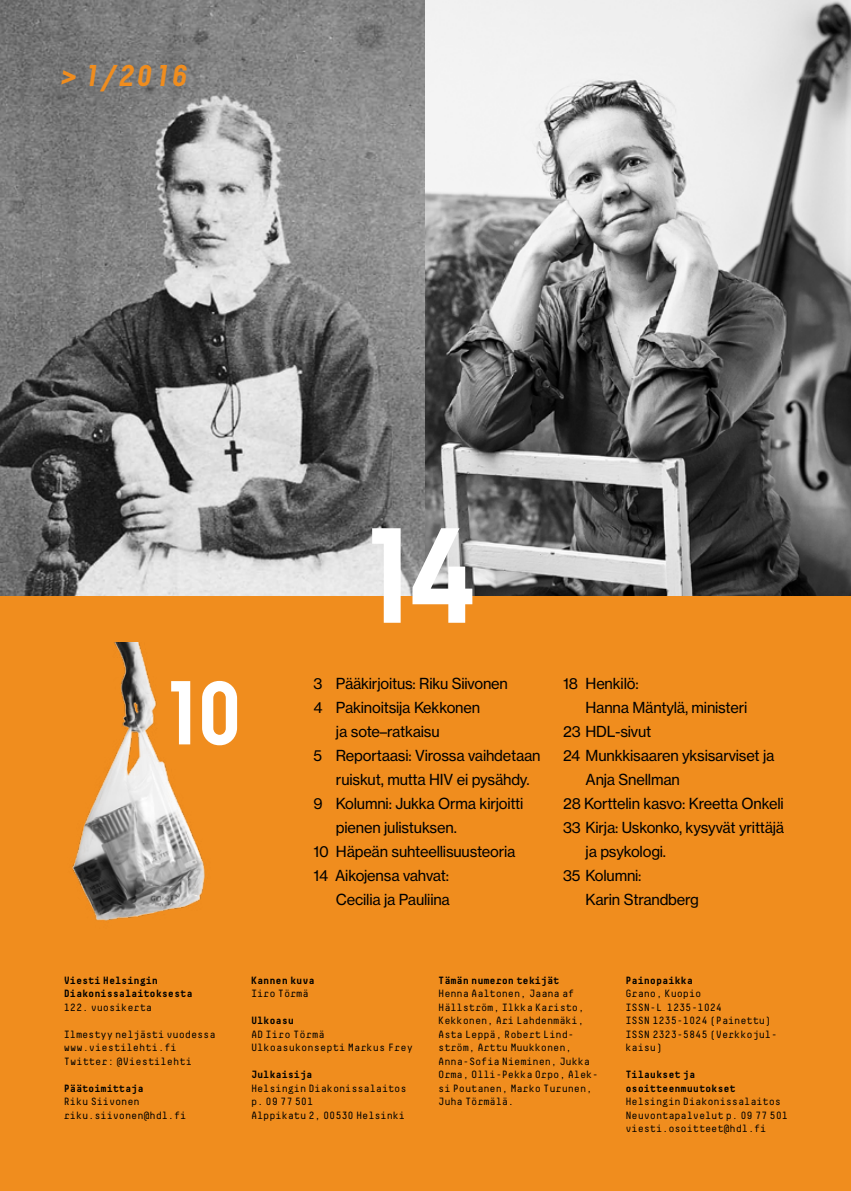
<style>
.page{position:relative;width:851px;height:1191px;background:#fff}
.page>*{position:absolute;margin:0;border:0;box-sizing:border-box;transform-origin:0 0}
.t1{font:700 135px "Decima Mono";color:#fff}
.t2{font:700 90.45px "Decima Mono";color:#fff}
.t3{font:italic 700 30px "Decima Mono";color:#f08d1e}
.t4{font:15px "N Haas Grotesk TX Std 55 Rg";letter-spacing:-.015em;color:#000}
.t5{font:10.5px/13.5px "Decima Mono";letter-spacing:-.015em;color:#000}
.t6{font:700 10.5px/13.5px "Decima Mono";letter-spacing:-.015em;color:#000}
</style>
<div class="page">
<div style="left:0;top:595px;width:850px;height:596px;background:#f08d1e"></div>
<img style="left:0;top:0;width:425px;height:595px">
<svg style="left:425px;top:0;width:425px;height:595px"></svg>
<img style="left:72px;top:642px;width:133px;height:279px">
<h3 class="t3" style="left:60px;top:58px;width:130px">&gt; 1/2016</h3>
<h1 class="t1" style="left:346px;top:496px;width:139px">14</h1>
<h2 class="t2" style="left:153px;top:659px;width:95px">10</h2>
<h3 class="t4" style="left:313px;top:674px;width:196px">3 Pääkirjoitus: Riku Siivonen</h3>
<h3 class="t4" style="left:313px;top:698px;width:168px">4 Pakinoitsija Kekkonen</h3>
<h3 class="t4" style="left:336px;top:722px;width:105px">ja sote–ratkaisu</h3>
<h3 class="t4" style="left:313px;top:746px;width:228px">5 Reportaasi: Virossa vaihdetaan</h3>
<h3 class="t4" style="left:336px;top:770px;width:195px">ruiskut, mutta HIV ei pysähdy.</h3>
<h3 class="t4" style="left:313px;top:794px;width:211px">9 Kolumni: Jukka Orma kirjoitti</h3>
<h3 class="t4" style="left:336px;top:818px;width:122px">pienen julistuksen.</h3>
<h3 class="t4" style="left:313px;top:842px;width:203px">10 Häpeän suhteellisuusteoria</h3>
<h3 class="t4" style="left:313px;top:866px;width:137px">14 Aikojensa vahvat:</h3>
<h3 class="t4" style="left:336px;top:890px;width:115px">Cecilia ja Pauliina</h3>
<h3 class="t4" style="left:563px;top:674px;width:77px">18 Henkilö:</h3>
<h3 class="t4" style="left:585px;top:698px;width:163px">Hanna Mäntylä, ministeri</h3>
<h3 class="t4" style="left:563px;top:722px;width:90px">23 HDL-sivut</h3>
<h3 class="t4" style="left:563px;top:746px;width:213px">24 Munkkisaaren yksisarviset ja</h3>
<h3 class="t4" style="left:585px;top:770px;width:96px">Anja Snellman</h3>
<h3 class="t4" style="left:563px;top:794px;width:222px">28 Korttelin kasvo: Kreetta Onkeli</h3>
<h3 class="t4" style="left:563px;top:818px;width:222px">33 Kirja: Uskonko, kysyvät yrittäjä</h3>
<h3 class="t4" style="left:585px;top:842px;width:82px">ja psykologi.</h3>
<h3 class="t4" style="left:563px;top:866px;width:80px">35 Kolumni:</h3>
<h3 class="t4" style="left:585px;top:890px;width:115px">Karin Strandberg</h3>
<p class="t6" style="left:64px;top:973px;width:130px">Viesti Helsingin<br>Diakonissalaitoksesta</p>
<p class="t5" style="left:64px;top:1000px;width:90px">122. vuosikerta</p>
<p class="t5" style="left:64px;top:1027px;width:153px">Ilmestyy neljästi vuodessa www.viestilehti.fi<br>Twitter: @Viestilehti</p>
<p class="t6" style="left:64px;top:1081px;width:81px">Päätoimittaja</p>
<p class="t5" style="left:64px;top:1094px;width:124px">Riku Siivonen riku.siivonen@hdl.fi</p>
<p class="t6" style="left:251px;top:973px;width:65px">Kannen kuva</p>
<p class="t5" style="left:251px;top:986px;width:59px">Iiro Törmä</p>
<p class="t6" style="left:251px;top:1013px;width:45px">Ulkoasu</p>
<p class="t5" style="left:251px;top:1027px;width:163px">AD Iiro Törmä<br>Ulkoasukonsepti Markus Frey</p>
<p class="t6" style="left:251px;top:1067px;width:63px">Julkaisija</p>
<p class="t5" style="left:251px;top:1081px;width:157px">Helsingin Diakonissalaitos p. 09 77 501<br>Alppikatu 2, 00530 Helsinki</p>
<p class="t6" style="left:438px;top:973px;width:123px">Tämän numeron tekijät</p>
<p class="t5" style="left:438px;top:987px;width:162px">Henna Aaltonen, Jaana af<br>Hällström, Ilkka Karisto,<br>Kekkonen, Ari Lahdenmäki,<br>Asta Leppä, Robert Lind&shy;ström, Arttu Muukkonen,<br>Anna-Sofia Nieminen, Jukka<br>Orma, Olli-Pekka Orpo, Alek&shy;si Poutanen, Marko Turunen,<br>Juha Törmälä.</p>
<p class="t6" style="left:625px;top:973px;width:69px">Painopaikka</p>
<p class="t5" style="left:625px;top:987px;width:153px">Grano, Kuopio<br>ISSN-L 1235-1024<br>ISSN 1235-1024 (Painettu)<br>ISSN 2323-5845 (Verkkojul&shy;kaisu)</p>
<p class="t6" style="left:625px;top:1067px;width:112px">Tilaukset ja osoitteenmuutokset</p>
<p class="t5" style="left:625px;top:1095px;width:164px">Helsingin Diakonissalaitos<br>Neuvontapalvelut p. 09 77 501 viesti.osoitteet@hdl.fi</p>
</div>
